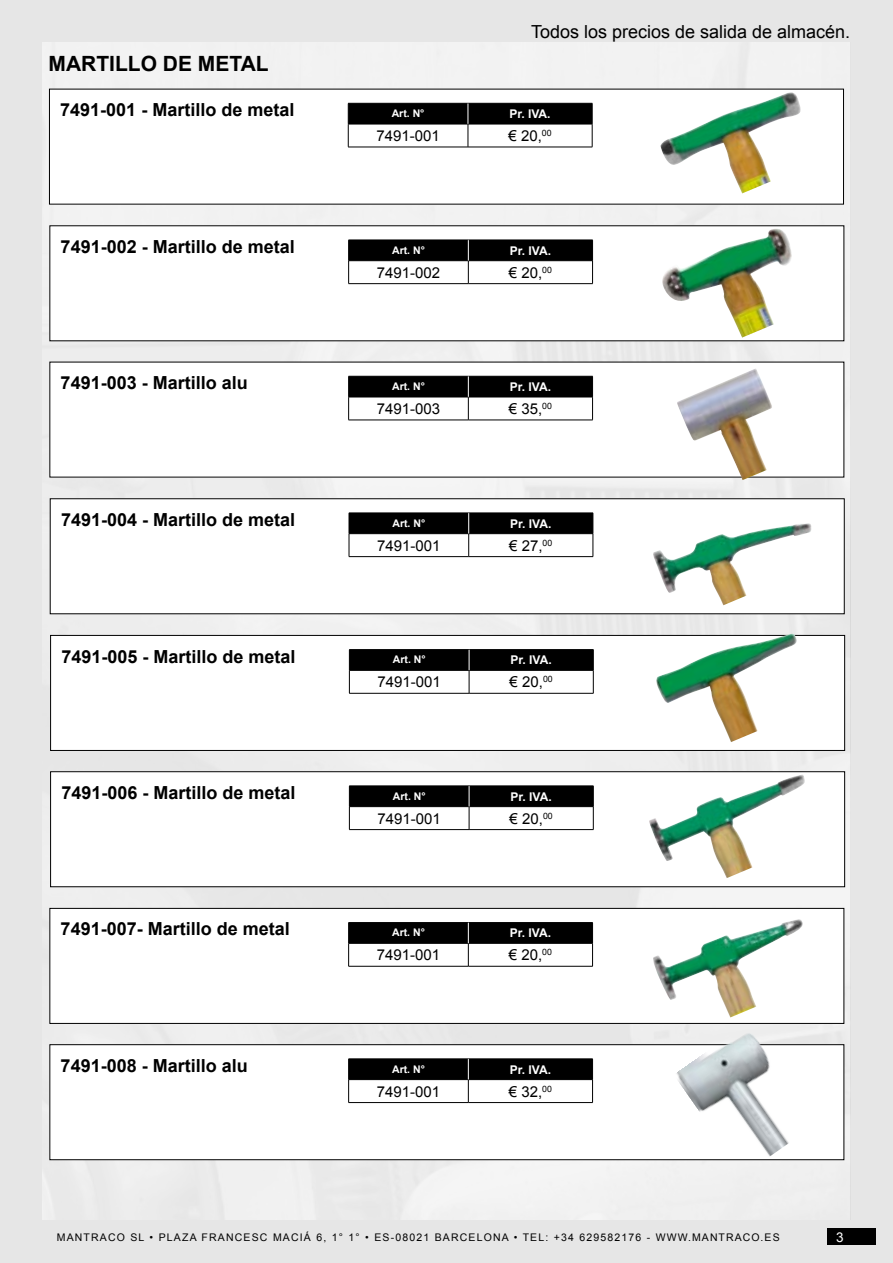
<style>
.page{position:relative;width:893px;height:1263px;background:#e6e6e6}
.page>*{position:absolute;margin:0;border:0;box-sizing:border-box;transform-origin:0 0}
.t1{font:700 21px "Arial";color:#000}
.t2{font:700 18px "Arial";color:#000}
.t3{font:18px "Arial";color:#000}
.t4{font:15px "Arial";color:#000}
.t5{font:13.5px "Arial";color:#fff}
.t6{font:700 12px "Arial";color:#fff}
.t7{font:10.5px "Arial";letter-spacing:.11em;color:#000}
.t8{font:700 10.5px "Arial";color:#fff}
</style>
<div class="page">
<img style="left:43px;top:43px;width:807px;height:1177px">
<div style="left:828px;top:1228px;width:48px;height:16px;background:#000"></div>
<div style="left:49px;top:89px;width:794px;height:115px;background:#fff"></div>
<img style="left:660px;top:92px;width:141px;height:101px">
<hr style="left:348px;top:147px;width:120px;height:1px;background:#000">
<hr style="left:468px;top:147px;width:124px;height:1px;background:#000">
<svg style="left:348px;top:103px;width:245px;height:44px"></svg>
<div style="left:50px;top:226px;width:794px;height:115px;background:#fff"></div>
<hr style="left:348px;top:283px;width:120px;height:1px;background:#000">
<hr style="left:468px;top:283px;width:125px;height:1px;background:#000">
<svg style="left:348px;top:240px;width:245px;height:43px"></svg>
<div style="left:50px;top:362px;width:794px;height:115px;background:#fff"></div>
<hr style="left:348px;top:420px;width:120px;height:1px;background:#000">
<hr style="left:468px;top:420px;width:125px;height:1px;background:#000">
<svg style="left:348px;top:376px;width:245px;height:44px"></svg>
<div style="left:50px;top:499px;width:794px;height:115px;background:#fff"></div>
<hr style="left:349px;top:556px;width:120px;height:1px;background:#000">
<hr style="left:469px;top:556px;width:124px;height:1px;background:#000">
<svg style="left:349px;top:513px;width:245px;height:43px"></svg>
<div style="left:51px;top:635px;width:794px;height:115px;background:#fff"></div>
<div style="left:50px;top:635px;width:795px;height:116px;border:1px solid #000"></div>
<hr style="left:469px;top:649px;width:124px;height:1px;background:#000">
<hr style="left:349px;top:693px;width:120px;height:1px;background:#000">
<hr style="left:469px;top:693px;width:124px;height:1px;background:#000">
<hr style="left:349px;top:649px;width:120px;height:1px;background:#000">
<svg style="left:349px;top:650px;width:245px;height:43px"></svg>
<div style="left:51px;top:772px;width:794px;height:115px;background:#fff"></div>
<div style="left:50px;top:771px;width:795px;height:116px;border:1px solid #000"></div>
<hr style="left:349px;top:829px;width:120px;height:1px;background:#000">
<hr style="left:469px;top:829px;width:124px;height:1px;background:#000">
<svg style="left:349px;top:786px;width:245px;height:43px"></svg>
<div style="left:50px;top:908px;width:794px;height:115px;background:#fff"></div>
<div style="left:50px;top:908px;width:794px;height:115px;border:1px solid #000"></div>
<hr style="left:348px;top:966px;width:120px;height:1px;background:#000">
<hr style="left:468px;top:966px;width:125px;height:1px;background:#000">
<svg style="left:348px;top:922px;width:245px;height:44px"></svg>
<div style="left:50px;top:1045px;width:794px;height:115px;background:#fff"></div>
<div style="left:50px;top:1044px;width:794px;height:116px;border:1px solid #000"></div>
<hr style="left:468px;top:1058px;width:125px;height:1px;background:#000">
<hr style="left:348px;top:1102px;width:120px;height:1px;background:#000">
<hr style="left:468px;top:1102px;width:125px;height:1px;background:#000">
<hr style="left:348px;top:1058px;width:120px;height:1px;background:#000">
<svg style="left:348px;top:1059px;width:245px;height:43px"></svg>
<img style="left:662px;top:229px;width:130px;height:109px">
<img style="left:677px;top:368px;width:96px;height:112px">
<img style="left:654px;top:634px;width:144px;height:108px">
<img style="left:653px;top:523px;width:159px;height:82px">
<img style="left:653px;top:919px;width:150px;height:98px">
<img style="left:649px;top:775px;width:156px;height:103px">
<img style="left:673px;top:1023px;width:143px;height:152px">
<p class="t1" style="left:49px;top:52px;width:222px">MARTILLO DE METAL</p>
<p class="t2" style="left:60px;top:100px;width:236px">7491-001 - Martillo de metal</p>
<p class="t3" style="left:531px;top:22px;width:321px">Todos los precios de salida de almacén.</p>
<p class="t8" style="left:392px;top:107px;width:34px">Art. N°</p>
<p class="t6" style="left:509px;top:107px;width:43px">Pr. IVA.</p>
<p class="t4" style="left:376px;top:127px;width:65px">7491-001</p>
<p class="t4" style="left:508px;top:127px;width:45px">€ 20,<sup>00</sup></p>
<p class="t2" style="left:61px;top:236px;width:236px">7491-002 - Martillo de metal</p>
<p class="t8" style="left:392px;top:244px;width:34px">Art. N°</p>
<p class="t6" style="left:510px;top:244px;width:43px">Pr. IVA.</p>
<p class="t4" style="left:377px;top:264px;width:65px">7491-002</p>
<p class="t4" style="left:509px;top:264px;width:45px">€ 20,<sup>00</sup></p>
<p class="t2" style="left:61px;top:373px;width:189px">7491-003 - Martillo alu</p>
<p class="t8" style="left:392px;top:380px;width:34px">Art. N°</p>
<p class="t6" style="left:510px;top:380px;width:43px">Pr. IVA.</p>
<p class="t4" style="left:377px;top:400px;width:65px">7491-003</p>
<p class="t4" style="left:509px;top:400px;width:45px">€ 35,<sup>00</sup></p>
<p class="t2" style="left:61px;top:509px;width:236px">7491-004 - Martillo de metal</p>
<p class="t8" style="left:392px;top:517px;width:34px">Art. N°</p>
<p class="t6" style="left:510px;top:517px;width:43px">Pr. IVA.</p>
<p class="t4" style="left:377px;top:537px;width:65px">7491-001</p>
<p class="t4" style="left:509px;top:537px;width:45px">€ 27,<sup>00</sup></p>
<p class="t2" style="left:61px;top:646px;width:236px">7491-005 - Martillo de metal</p>
<p class="t8" style="left:393px;top:654px;width:34px">Art. N°</p>
<p class="t6" style="left:511px;top:653px;width:43px">Pr. IVA.</p>
<p class="t4" style="left:378px;top:673px;width:65px">7491-001</p>
<p class="t4" style="left:510px;top:673px;width:45px">€ 20,<sup>00</sup></p>
<p class="t2" style="left:61px;top:782px;width:236px">7491-006 - Martillo de metal</p>
<p class="t8" style="left:393px;top:790px;width:34px">Art. N°</p>
<p class="t6" style="left:511px;top:790px;width:43px">Pr. IVA.</p>
<p class="t4" style="left:378px;top:810px;width:65px">7491-001</p>
<p class="t4" style="left:510px;top:810px;width:45px">€ 20,<sup>00</sup></p>
<p class="t2" style="left:61px;top:919px;width:231px">7491-007- Martillo de metal</p>
<p class="t8" style="left:392px;top:927px;width:34px">Art. N°</p>
<p class="t6" style="left:510px;top:926px;width:43px">Pr. IVA.</p>
<p class="t4" style="left:377px;top:946px;width:65px">7491-001</p>
<p class="t4" style="left:509px;top:946px;width:45px">€ 20,<sup>00</sup></p>
<p class="t2" style="left:61px;top:1055px;width:189px">7491-008 - Martillo alu</p>
<p class="t8" style="left:392px;top:1063px;width:34px">Art. N°</p>
<p class="t6" style="left:510px;top:1063px;width:43px">Pr. IVA.</p>
<p class="t4" style="left:377px;top:1083px;width:65px">7491-001</p>
<p class="t4" style="left:509px;top:1083px;width:45px">€ 32,<sup>00</sup></p>
<p class="t7" style="left:57px;top:1232px;width:724px">MANTRACO SL • PLAZA FRANCESC MACIÁ 6, 1° 1° • ES-08021 BARCELONA • TEL: +34 629582176 - WWW.MANTRACO.ES</p>
<p class="t5" style="left:836px;top:1229px;width:9px">3</p>
</div>
